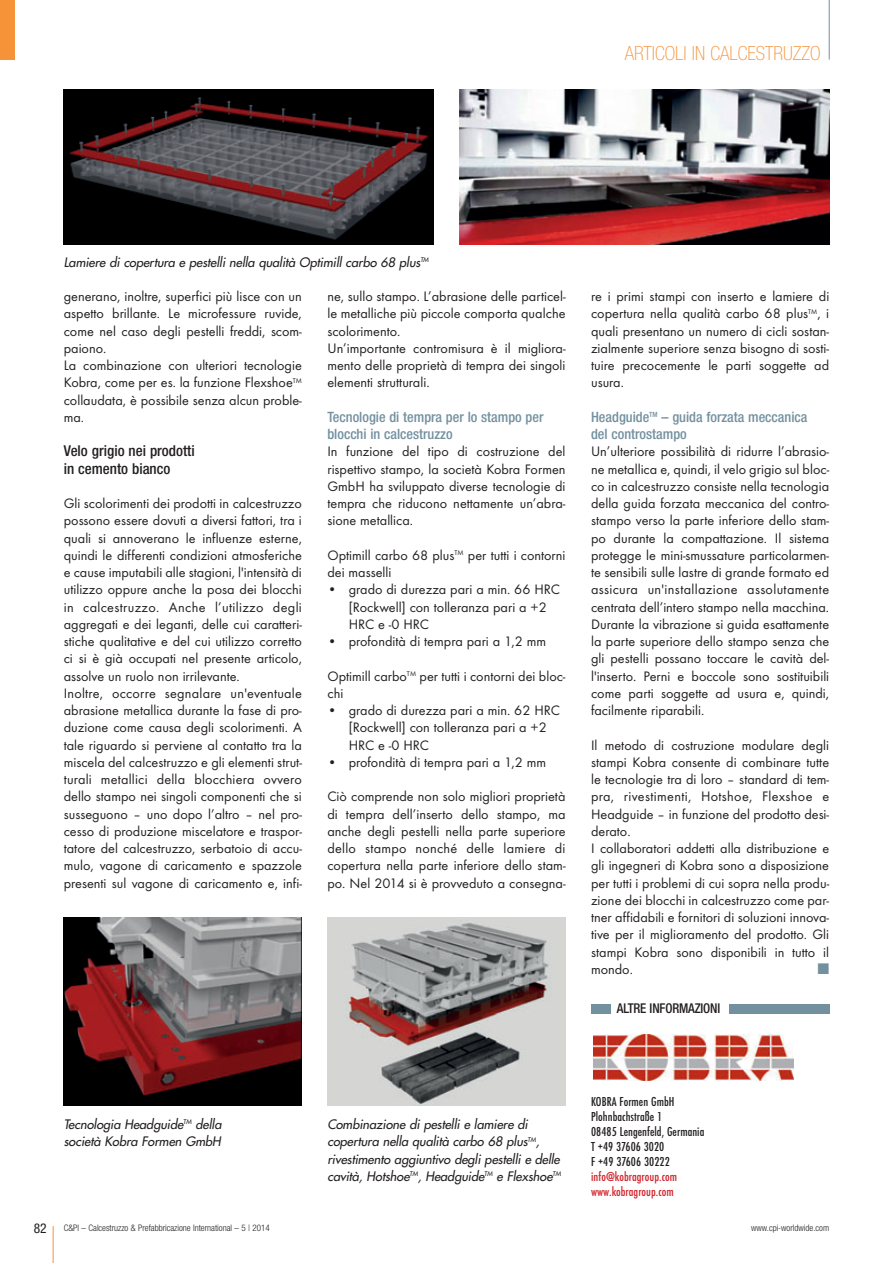
<style>
.page{position:relative;width:893px;height:1263px;background:#fff}
.page>*{position:absolute;margin:0;border:0;box-sizing:border-box;transform-origin:0 0}
.t1{font:100 condensed 19.5px "Helvetica Neue";color:#f69238}
.t2{font:500 condensed 15px/17.2px "Helvetica Neue";color:#231f20}
.t3{font:14.25px/17.2px "Futura T";color:#231f20}
.t4{font:500 condensed 14.25px/17.2px "Helvetica Neue";color:#73909f}
.t5{font:500 condensed 13.5px/15px "Futura T";letter-spacing:.005em;color:#231f20}
.t6{font:500 condensed 13.5px/15px "Futura T";letter-spacing:.005em;color:#d1232a}
.t7{font:500 condensed 13.5px "Helvetica Neue";letter-spacing:-.01em;color:#231f20;scale:.95 1}
.t8{font:condensed 13.5px "Helvetica Neue";color:#231f20}
.t9{font:italic 12.75px/17.2px "Futura";color:#231f20}
.t10{font:300 condensed 9px "Helvetica Neue";color:#231f20}
</style>
<div class="page">
<hr style="left:892px;top:1190px;width:1px;height:73px;background:#001c4c">
<hr style="left:892px;top:999px;width:1px;height:195px;background:#92af2a">
<hr style="left:53px;top:1226px;width:1px;height:37px;background:#f69238">
<hr style="left:829px;top:0;width:1px;height:60px;background:#73909f">
<div style="left:0;top:0;width:15px;height:60px;background:#f69238"></div>
<img style="left:593px;top:1035px;width:200px;height:45px">
<div style="left:591px;top:1003px;width:19px;height:10px;background:#73909f"></div>
<div style="left:729px;top:1003px;width:100px;height:10px;background:#73909f"></div>
<img style="left:64px;top:89px;width:370px;height:155px">
<img style="left:459px;top:89px;width:370px;height:155px">
<img style="left:64px;top:918px;width:238px;height:188px">
<img style="left:327px;top:918px;width:239px;height:188px">
<h1 class="t1" style="left:625px;top:42px;width:197px">ARTICOLI IN CALCESTRUZZO</h1>
<p class="t9" style="left:64px;top:253px;width:368px">Lamiere di copertura e pestelli nella qualità Optimill carbo 68 plus<sup>TM</sup></p>
<p class="t3" style="left:64px;top:288px;width:240px">generano, inoltre, superfici più lisce con un aspetto brillante. Le microfessure ruvide, come nel caso degli pestelli freddi, scom&shy;paiono.<br>La combinazione con ulteriori tecnologie Kobra, come per es. la funzione Flexshoe<sup>TM </sup>collaudata, è possibile senza alcun proble&shy;ma.</p>
<p class="t2" style="left:64px;top:442px;width:132px">Velo grigio nei prodotti in cemento bianco</p>
<p class="t3" style="left:64px;top:495px;width:240px">Gli scolorimenti dei prodotti in calcestruzzo possono essere dovuti a diversi fattori, tra i quali si annoverano le influenze esterne, quindi le differenti condizioni atmosferiche e cause imputabili alle stagioni, l'intensità di utilizzo oppure anche la posa dei blocchi in calcestruzzo. Anche l’utilizzo degli aggregati e dei leganti, delle cui caratteri&shy;stiche qualitative e del cui utilizzo corretto ci si è già occupati nel presente articolo, assolve un ruolo non irrilevante.<br>Inoltre, occorre segnalare un'eventuale abrasione metallica durante la fase di pro&shy;duzione come causa degli scolorimenti. A tale riguardo si perviene al contatto tra la miscela del calcestruzzo e gli elementi strut&shy;turali metallici della blocchiera ovvero dello stampo nei singoli componenti che si susseguono – uno dopo l’altro – nel pro&shy;cesso di produzione miscelatore e traspor&shy;tatore del calcestruzzo, serbatoio di accu&shy;mulo, vagone di caricamento e spazzole presenti sul vagone di caricamento e, infi-</p>
<p class="t3" style="left:327px;top:288px;width:240px">ne, sullo stampo. L’abrasione delle particel&shy;le metalliche più piccole comporta qualche scolorimento.<br>Un’importante contromisura è il migliora&shy;mento delle proprietà di tempra dei singoli elementi strutturali.</p>
<p class="t4" style="left:327px;top:408px;width:218px">Tecnologie di tempra per lo stampo per blocchi in calcestruzzo</p>
<p class="t3" style="left:327px;top:443px;width:240px;text-align:justify">In funzione del tipo di costruzione del rispettivo stampo, la società Kobra Formen GmbH ha sviluppato diverse tecnologie di tempra che riducono nettamente un’abra&shy;sione metallica.</p>
<p class="t3" style="left:327px;top:546px;width:240px">Optimill carbo 68 plus<sup>TM</sup> per tutti i contorni dei masselli</p>
<p class="t3" style="left:349px;top:581px;width:213px;text-indent:-21px">• grado di durezza pari a min. 66 HRC [Rockwell] con tolleranza pari a +2<br>HRC e -0 HRC</p>
<p class="t3" style="left:327px;top:633px;width:220px">• profondità di tempra pari a 1,2 mm</p>
<p class="t3" style="left:327px;top:667px;width:240px">Optimill carbo<sup>TM</sup> per tutti i contorni dei bloc&shy;chi</p>
<p class="t3" style="left:349px;top:702px;width:213px;text-indent:-21px">• grado di durezza pari a min. 62 HRC [Rockwell] con tolleranza pari a +2<br>HRC e -0 HRC</p>
<p class="t3" style="left:327px;top:753px;width:220px">• profondità di tempra pari a 1,2 mm</p>
<p class="t3" style="left:327px;top:788px;width:240px;text-align:justify">Ciò comprende non solo migliori proprietà di tempra dell’inserto dello stampo, ma anche degli pestelli nella parte superiore dello stampo nonché delle lamiere di copertura nella parte inferiore dello stam&shy;po. Nel 2014 si è provveduto a consegna-</p>
<p class="t3" style="left:591px;top:288px;width:240px;text-align:justify">re i primi stampi con inserto e lamiere di copertura nella qualità carbo 68 plus<sup>TM</sup>, i quali presentano un numero di cicli sostan&shy;zialmente superiore senza bisogno di sosti&shy;tuire precocemente le parti soggette ad usura.</p>
<p class="t4" style="left:591px;top:408px;width:218px">Headguide<sup>TM</sup> – guida forzata meccanica del controstampo</p>
<p class="t3" style="left:591px;top:443px;width:240px;text-align:justify">Un’ulteriore possibilità di ridurre l’abrasio&shy;ne metallica e, quindi, il velo grigio sul bloc&shy;co in calcestruzzo consiste nella tecnologia della guida forzata meccanica del contro&shy;stampo verso la parte inferiore dello stam&shy;po durante la compattazione. Il sistema protegge le mini-smussature particolarmen&shy;te sensibili sulle lastre di grande formato ed assicura un'installazione assolutamente centrata dell’intero stampo nella macchina.<br>Durante la vibrazione si guida esattamente la parte superiore dello stampo senza che gli pestelli possano toccare le cavità del&shy;l'inserto. Perni e boccole sono sostituibili come parti soggette ad usura e, quindi, facilmente riparabili.</p>
<p class="t3" style="left:591px;top:736px;width:240px">Il metodo di costruzione modulare degli stampi Kobra consente di combinare tutte le tecnologie tra di loro – standard di tem&shy;pra, rivestimenti, Hotshoe, Flexshoe e Headguide – in funzione del prodotto desi&shy;derato.<br>I collaboratori addetti alla distribuzione e gli ingegneri di Kobra sono a disposizione per tutti i problemi di cui sopra nella produ&shy;zione dei blocchi in calcestruzzo come par&shy;tner affidabili e fornitori di soluzioni innova&shy;tive per il miglioramento del prodotto. Gli stampi Kobra sono disponibili in tutto il mondo.</p>
<p class="t7" style="left:617px;top:1000px;width:111px">ALTRE INFORMAZIONI</p>
<p class="t9" style="left:64px;top:1116px;width:162px">Tecnologia Headguide<sup>TM</sup> della società Kobra Formen GmbH</p>
<p class="t9" style="left:327px;top:1116px;width:237px">Combinazione di pestelli e lamiere di copertura nella qualità carbo 68 plus<sup>TM</sup>, rivestimento aggiuntivo degli pestelli e delle cavità, Hotshoe<sup>TM</sup>, Headguide<sup>TM</sup> e Flexshoe<sup>TM</sup></p>
<p class="t5" style="left:591px;top:1093px;width:115px">KOBRA Formen GmbH<br>Plohnbachstraße 1<br>08485 Lengenfeld, Germania<br>T +49 37606 3020<br>F +49 37606 30222</p>
<p class="t6" style="left:591px;top:1168px;width:88px">info@kobragroup.com www.kobragroup.com</p>
<p class="t8" style="left:34px;top:1220px;width:14px">82</p>
<p class="t10" style="left:64px;top:1223px;width:208px">C&amp;PI – Calcestruzzo &amp; Prefabbricazione International – 5 | 2014</p>
<p class="t10" style="left:751px;top:1223px;width:79px">www.cpi-worldwide.com</p>
</div>
